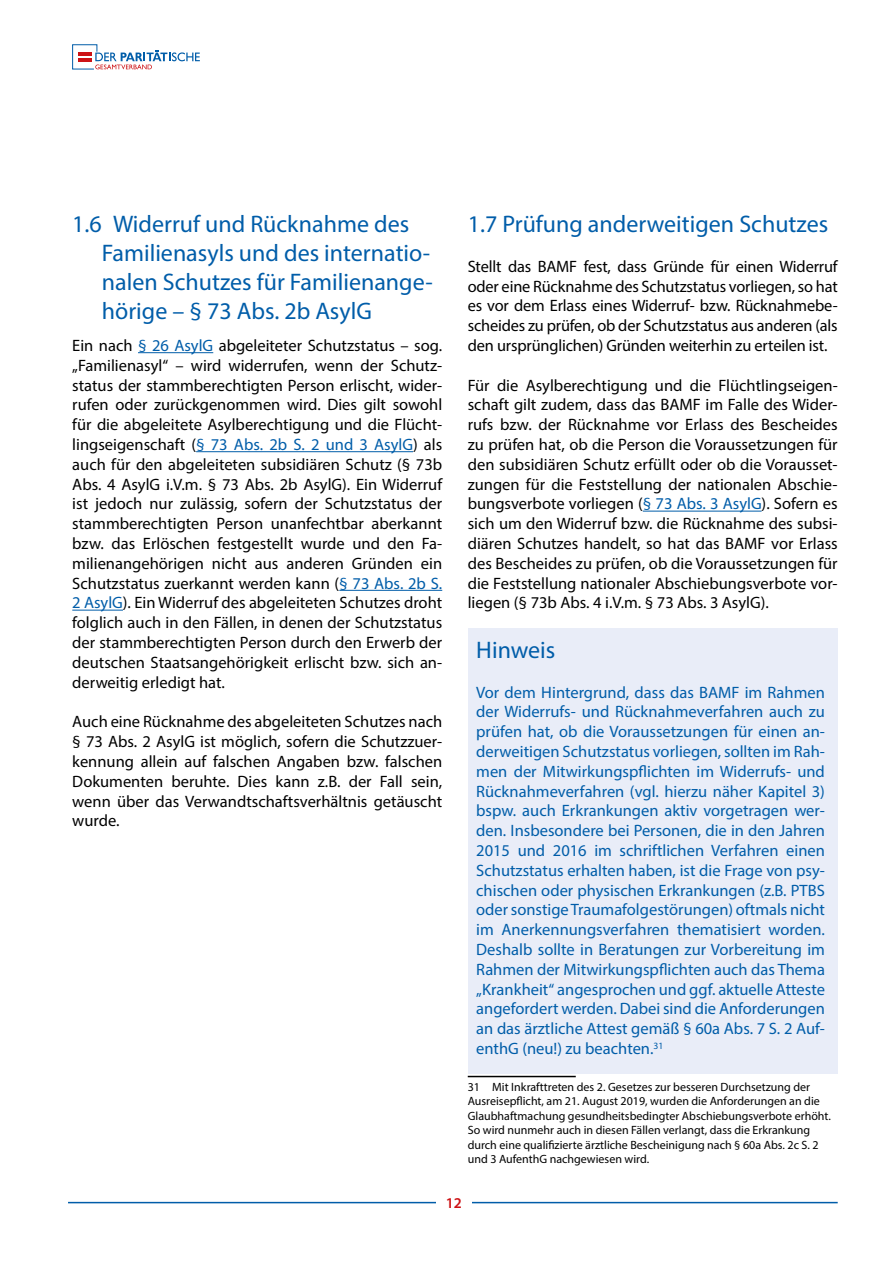
<style>
.page{position:relative;width:893px;height:1263px;background:#fff}
.page>*{position:absolute;margin:0;border:0;box-sizing:border-box;transform-origin:0 0}
.t1{font:24px/28.8px "Myriad Pro";color:#005da9}
.t2{font:16.5px/19.8px "Myriad Pro";color:#000;text-align:justify}
.t3{font:16.5px/19.8px "Myriad Pro";color:#005da9;text-align:justify}
.t4{font:600 15px "Myriad Pro";color:#cd1316}
.t5{font:12px/14.4px "Myriad Pro";color:#000}
.s1{color:#005da9}
</style>
<div class="page">
<hr style="left:68px;top:1202px;width:770px;height:1px;background:#005da9">
<div style="left:436px;top:1197px;width:36px;height:26px;background:#fff"></div>
<svg style="left:72px;top:44px;width:128px;height:25px"></svg>
<div style="left:468px;top:628px;width:370px;height:446px;background:#e9edf8"></div>
<hr style="left:138px;top:352px;width:75px;height:1px;background:#005da9">
<hr style="left:196px;top:451px;width:217px;height:1px;background:#005da9">
<hr style="left:339px;top:590px;width:103px;height:1px;background:#005da9">
<hr style="left:72px;top:610px;width:51px;height:1px;background:#005da9">
<hr style="left:643px;top:511px;width:119px;height:1px;background:#005da9">
<hr style="left:468px;top:1076px;width:108px;height:1px;background:#000">
<h1 class="t1" style="left:102px;top:209px;width:332px;text-indent:-30px">1.6 Widerruf und Rücknahme des<br>Familienasyls und des internatio&shy;nalen Schutzes für Familienange&shy;hörige – § 73 Abs. 2b AsylG</h1>
<p class="t2" style="left:72px;top:335px;width:371px">Ein nach <span class="s1">§ 26 AsylG</span> abgeleiteter Schutzstatus – sog. „Familienasyl“ – wird widerrufen, wenn der Schutz&shy;status der stammberechtigten Person erlischt, wider&shy;rufen oder zurückgenommen wird. Dies gilt sowohl für die abgeleitete Asylberechtigung und die Flücht&shy;lingseigenschaft (<span class="s1">§ 73 Abs. 2b S. 2 und 3 AsylG</span>) als auch für den abgeleiteten subsidiären Schutz (§ 73b Abs. 4 AsylG i.V.m. § 73 Abs. 2b AsylG). Ein Widerruf ist jedoch nur zulässig, sofern der Schutzstatus der stammberechtigten Person unanfechtbar aberkannt bzw. das Erlöschen festgestellt wurde und den Fa&shy;milienangehörigen nicht aus anderen Gründen ein Schutzstatus zuerkannt werden kann (<span class="s1">§ 73 Abs. 2b S.<br>2 AsylG</span>). Ein Widerruf des abgeleiteten Schutzes droht folglich auch in den Fällen, in denen der Schutzstatus der stammberechtigten Person durch den Erwerb der deutschen Staatsangehörigkeit erlischt bzw. sich an&shy;derweitig erledigt hat.</p>
<p class="t2" style="left:72px;top:712px;width:371px">Auch eine Rücknahme des abgeleiteten Schutzes nach § 73 Abs. 2 AsylG ist möglich, sofern die Schutzzuer&shy;kennung allein auf falschen Angaben bzw. falschen Dokumenten beruhte. Dies kann z.B. der Fall sein, wenn über das Verwandtschaftsverhältnis getäuscht wurde.</p>
<h1 class="t1" style="left:468px;top:209px;width:362px">1.7 Prüfung anderweitigen Schutzes</h1>
<p class="t2" style="left:468px;top:256px;width:371px">Stellt das BAMF fest, dass Gründe für einen Widerruf oder eine Rücknahme des Schutzstatus vorliegen, so hat es vor dem Erlass eines Widerruf- bzw. Rücknahmebe&shy;scheides zu prüfen, ob der Schutzstatus aus anderen (als den ursprünglichen) Gründen weiterhin zu erteilen ist.</p>
<p class="t2" style="left:468px;top:375px;width:371px">Für die Asylberechtigung und die Flüchtlingseigen&shy;schaft gilt zudem, dass das BAMF im Falle des Wider&shy;rufs bzw. der Rücknahme vor Erlass des Bescheides zu prüfen hat, ob die Person die Voraussetzungen für den subsidiären Schutz erfüllt oder ob die Vorausset&shy;zungen für die Feststellung der nationalen Abschie&shy;bungsverbote vorliegen (<span class="s1">§ 73 Abs. 3 AsylG</span>). Sofern es sich um den Widerruf bzw. die Rücknahme des subsi&shy;diären Schutzes handelt, so hat das BAMF vor Erlass des Bescheides zu prüfen, ob die Voraussetzungen für die Feststellung nationaler Abschiebungsverbote vor&shy;liegen (§ 73b Abs. 4 i.V.m. § 73 Abs. 3 AsylG).</p>
<h1 class="t1" style="left:476px;top:635px;width:81px">Hinweis</h1>
<p class="t3" style="left:476px;top:682px;width:350px">Vor dem Hintergrund, dass das BAMF im Rahmen der Widerrufs- und Rücknahmeverfahren auch zu prüfen hat, ob die Voraussetzungen für einen an&shy;derweitigen Schutzstatus vorliegen, sollten im Rah&shy;men der Mitwirkungspflichten im Widerrufs- und Rücknahmeverfahren (vgl. hierzu näher Kapitel 3) bspw. auch Erkrankungen aktiv vorgetragen wer&shy;den. Insbesondere bei Personen, die in den Jahren 2015 und 2016 im schriftlichen Verfahren einen Schutzstatus erhalten haben, ist die Frage von psy&shy;chischen oder physischen Erkrankungen (z.B. PTBS oder sonstige Traumafolgestörungen) oftmals nicht im Anerkennungsverfahren thematisiert worden.<br>Deshalb sollte in Beratungen zur Vorbereitung im Rahmen der Mitwirkungspflichten auch das Thema „Krankheit“ angesprochen und ggf. aktuelle Atteste angefordert werden. Dabei sind die Anforderungen an das ärztliche Attest gemäß § 60a Abs. 7 S. 2 Auf&shy;enthG (neu!) zu beachten.<sup>31</sup></p>
<p class="t5" style="left:468px;top:1079px;width:365px">31 Mit Inkrafttreten des 2. Gesetzes zur besseren Durchsetzung der Ausreisepflicht, am 21. August 2019, wurden die Anforderungen an die Glaubhaftmachung gesundheitsbedingter Abschiebungsverbote erhöht.<br>So wird nunmehr auch in diesen Fällen verlangt, dass die Erkrankung durch eine qualifizierte ärztliche Bescheinigung nach § 60a Abs. 2c S. 2 und 3 AufenthG nachgewiesen wird.</p>
<p class="t4" style="left:446px;top:1193px;width:18px">12</p>
</div>
